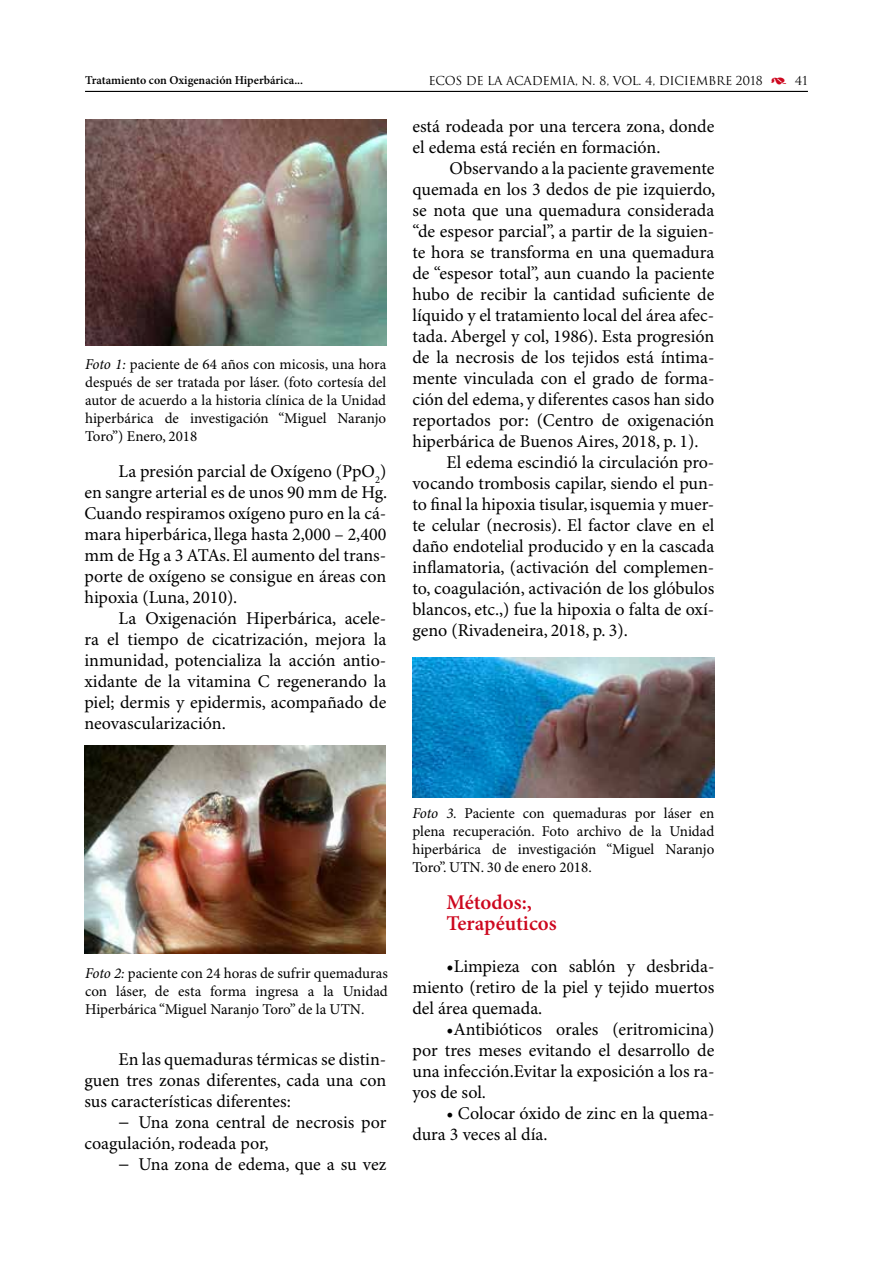
<style>
.page{position:relative;width:893px;height:1263px;background:#fff}
.page>*{position:absolute;margin:0;border:0;box-sizing:border-box;transform-origin:0 0}
.t1{font:600 21px/21px "Minion Pro";color:#cd071e}
.t2{font:18px/21px "Minion Pro";color:#000;text-align:justify}
.t3{font:15px/18px "Minion Pro";letter-spacing:-.005em;color:#000;text-align:justify}
.t4{font:12px "Trajan";letter-spacing:-.02em;color:#000}
.t5{font:600 12px "Minion Pro";color:#000}
.s1{font-family:"Type Embellishments One Let Plain";color:#cd071e}
.s2{font-style:italic}
.s3{font-family:"Myriad Pro"}
.s4{font-weight:700}
</style>
<div class="page">
<hr style="left:85px;top:91px;width:723px;height:1px;background:#000">
<img style="left:85px;top:119px;width:302px;height:226px">
<img style="left:84px;top:745px;width:302px;height:208px">
<img style="left:412px;top:658px;width:302px;height:139px">
<p class="t5" style="left:85px;top:73px;width:220px">Tratamiento con Oxigenación Hiperbárica...</p>
<p class="t4" style="left:428px;top:73px;width:381px">ECOS DE LA ACADEMIA, N. 8, VOL. 4, DICIEMBRE 2018 <span class="s1">)</span> 41</p>
<p class="t3" style="left:85px;top:356px;width:303px"><span class="s2">Foto 1:</span> paciente de 64 años con micosis, una hora después de ser tratada por láser. (foto cortesía del autor de acuerdo a la historia clínica de la Unidad hiperbárica de investigación “Miguel Naranjo Toro”) Enero, 2018</p>
<p class="t2" style="left:84px;top:461px;width:304px;text-indent:34px">La presión parcial de Oxígeno (PpO<sub>2</sub>) en sangre arterial es de unos 90 mm de Hg.<br>Cuando respiramos oxígeno puro en la cá&shy;mara hiperbárica, llega hasta 2,000 – 2,400 mm de Hg a 3 ATAs. El aumento del trans&shy;porte de oxígeno se consigue en áreas con hipoxia (Luna, 2010).</p>
<p class="t2" style="left:84px;top:608px;width:303px;text-indent:34px">La Oxigenación Hiperbárica, acele&shy;ra el tiempo de cicatrización, mejora la inmunidad, potencializa la acción antio&shy;xidante de la vitamina C regenerando la piel; dermis y epidermis, acompañado de neovascularización.</p>
<p class="t2" style="left:412px;top:117px;width:303px">está rodeada por una tercera zona, donde el edema está recién en formación.</p>
<p class="t2" style="left:450px;top:159px;width:266px">Observando a la paciente gravemente</p>
<p class="t2" style="left:412px;top:180px;width:304px">quemada en los 3 dedos de pie izquierdo,</p>
<p class="t2" style="left:412px;top:201px;width:303px">se nota que una quemadura considerada</p>
<p class="t2" style="left:412px;top:222px;width:303px">“de espesor parcial”, a partir de la siguien-</p>
<p class="t2" style="left:412px;top:243px;width:303px">te hora se transforma en una quemadura</p>
<p class="t2" style="left:412px;top:264px;width:303px">de “espesor total”, aun cuando la paciente</p>
<p class="t2" style="left:412px;top:285px;width:303px">hubo de recibir la cantidad suficiente de</p>
<p class="t2" style="left:412px;top:306px;width:303px">líquido y el tratamiento local del área afec-</p>
<p class="t2" style="left:412px;top:327px;width:303px">tada. Abergel y col, 1986). Esta progresión</p>
<p class="t2" style="left:412px;top:348px;width:303px">de la necrosis de los tejidos está íntima-</p>
<p class="t2" style="left:412px;top:369px;width:303px">mente vinculada con el grado de forma-</p>
<p class="t2" style="left:412px;top:390px;width:303px">ción del edema, y diferentes casos han sido</p>
<p class="t2" style="left:412px;top:411px;width:303px">reportados por: (Centro de oxigenación</p>
<p class="t2" style="left:412px;top:432px;width:288px">hiperbárica de Buenos Aires, 2018, p. 1).</p>
<p class="t2" style="left:446px;top:453px;width:269px">El edema escindió la circulación pro-</p>
<p class="t2" style="left:412px;top:474px;width:303px">vocando trombosis capilar, siendo el pun-</p>
<p class="t2" style="left:412px;top:495px;width:303px">to final la hipoxia tisular, isquemia y muer-</p>
<p class="t2" style="left:412px;top:516px;width:303px">te celular (necrosis). El factor clave en el</p>
<p class="t2" style="left:412px;top:537px;width:303px">daño endotelial producido y en la cascada</p>
<p class="t2" style="left:412px;top:558px;width:303px">inflamatoria, (activación del complemen-</p>
<p class="t2" style="left:412px;top:579px;width:303px">to, coagulación, activación de los glóbulos</p>
<p class="t2" style="left:412px;top:600px;width:303px">blancos, etc.,) fue la hipoxia o falta de oxí-</p>
<p class="t2" style="left:412px;top:621px;width:217px">geno (Rivadeneira, 2018, p. 3).</p>
<p class="t3" style="left:85px;top:965px;width:304px"><span class="s2">Foto 2:</span> paciente con 24 horas de sufrir quemaduras con láser, de esta forma ingresa a la Unidad Hiperbárica “Miguel Naranjo Toro” de la UTN.</p>
<p class="t2" style="left:84px;top:1049px;width:303px;text-indent:34px">En las quemaduras térmicas se distin&shy;guen tres zonas diferentes, cada una con sus características diferentes:</p>
<p class="t2" style="left:84px;top:1113px;width:303px;text-indent:34px"><span class="s3">−</span> Una zona central de necrosis por coagulación, rodeada por,</p>
<p class="t2" style="left:118px;top:1155px;width:269px"><span class="s3">−</span> Una zona de edema, que a su vez</p>
<p class="t3" style="left:412px;top:805px;width:303px"><span class="s2">Foto 3.</span> Paciente con quemaduras por láser en plena recuperación. Foto archivo de la Unidad hiperbárica de investigación “Miguel Naranjo Toro”. UTN. 30 de enero 2018.</p>
<p class="t1" style="left:446px;top:893px;width:112px">Métodos:,<br>Terapéuticos</p>
<p class="t2" style="left:412px;top:957px;width:303px;text-indent:34px"><span class="s4">•</span>Limpieza con sablón y desbrida&shy;miento (retiro de la piel y tejido muertos del área quemada.</p>
<p class="t2" style="left:412px;top:1020px;width:303px;text-indent:34px">•Antibióticos orales (eritromicina) por tres meses evitando el desarrollo de una infección.Evitar la exposición a los ra&shy;yos de sol.</p>
<p class="t2" style="left:412px;top:1104px;width:303px;text-indent:34px">• Colocar óxido de zinc en la quema&shy;dura 3 veces al día.</p>
</div>
